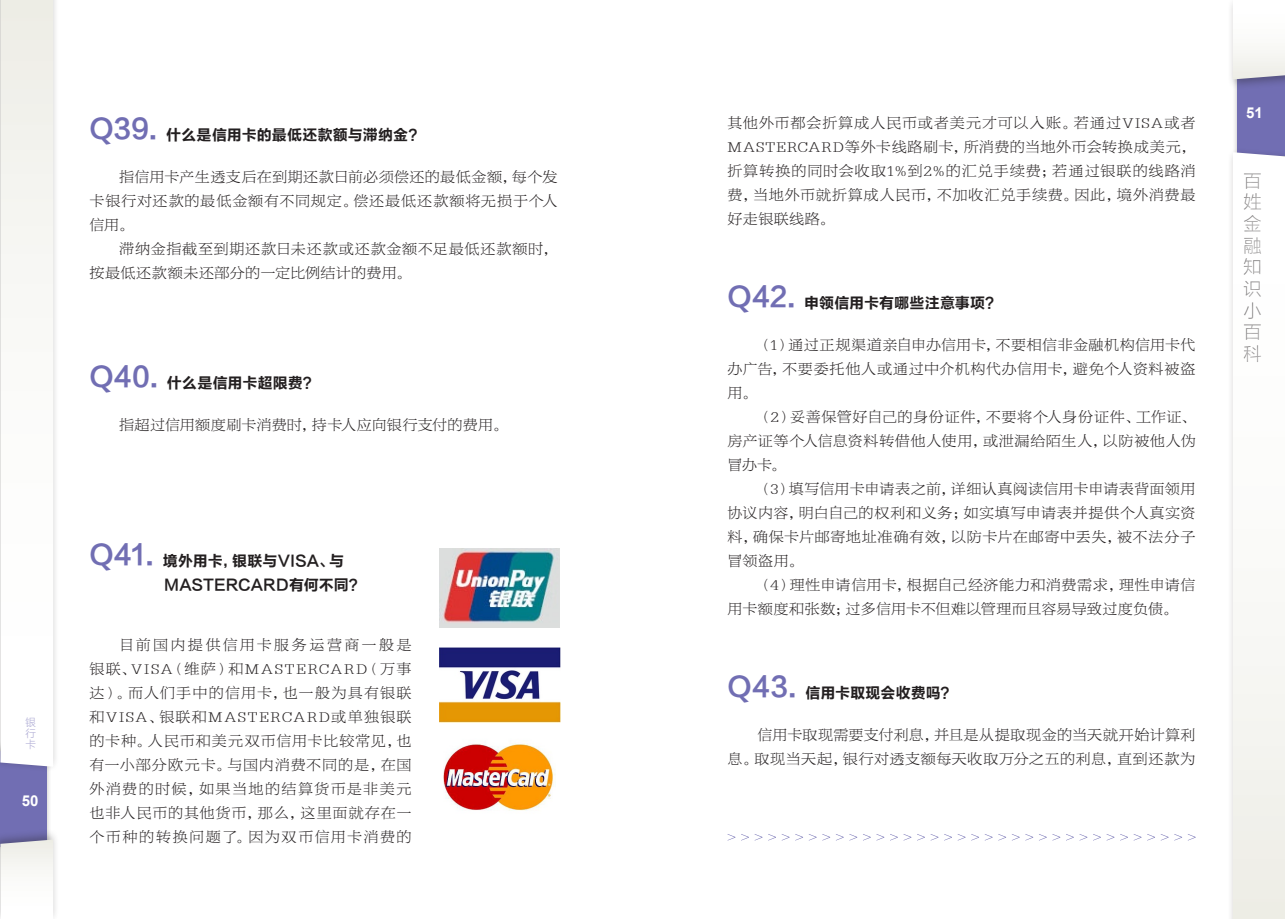
<style>
.page{position:relative;width:1285px;height:919px;background:#fff}
.page>*{position:absolute;margin:0;border:0;box-sizing:border-box;transform-origin:0 0}
.t1{font:15px/24px "FZBYSK GBK1 0";letter-spacing:.045em;color:#231f20;text-align:justify}
.t2{font:15px/24px "FZLTCHJW GB1 0";letter-spacing:.005em;color:#231f20}
.t3{font:15px/24px "FZBYSK GBK1 0";letter-spacing:.025em;color:#231f20}
.t4{font:15px "FZBYSK GBK1 0";letter-spacing:.015em;color:#231f20}
.t5{font:700 15px "Arial";color:#fff}
.t6{font:10.5px/10.9px "FZLTXHK GBK1 0";color:#aca9d3;text-align:justify}
.s1{font-family:"FZLTCHK GBK1 0";font-size:27px;color:#716eb3}
</style>
<div class="page">
<div style="left:0;top:739px;width:57px;height:118px;background:#231f20;opacity:.75"></div>
<div style="left:0;top:751px;width:47px;height:95px;background:#716eb3"></div>
<div style="left:0;top:827px;width:63px;height:91px;background:#231f20;opacity:.38"></div>
<svg style="left:0;top:839px;width:53px;height:79px"></svg>
<div style="left:0;top:0;width:63px;height:777px;background:#231f20;opacity:.38"></div>
<svg style="left:0;top:0;width:53px;height:766px"></svg>
<div style="left:1231px;top:55px;width:53px;height:117px;background:#231f20;opacity:.75"></div>
<div style="left:1237px;top:60px;width:47px;height:96px;background:#716eb3"></div>
<div style="left:1226px;top:0;width:58px;height:96px;background:#231f20;opacity:.38"></div>
<svg style="left:1232px;top:0;width:52px;height:79px"></svg>
<div style="left:1226px;top:146px;width:58px;height:772px;background:#231f20;opacity:.38"></div>
<svg style="left:1232px;top:152px;width:52px;height:766px"></svg>
<div style="left:1225px;top:168px;width:39px;height:334px;background:#231f20;opacity:.55"></div>
<img style="left:439px;top:549px;width:120px;height:78px">
<img style="left:440px;top:647px;width:120px;height:75px">
<img style="left:443px;top:743px;width:111px;height:68px">
<svg style="left:727px;top:834px;width:468px;height:6px"></svg>
<p class="t6" style="left:26px;top:717px;width:12px">银行卡</p>
<p class="t5" style="left:22px;top:790px;width:18px">50</p>
<p class="t2" style="left:89px;top:123px;width:336px"><span class="s1">Q39．</span>什么是信用卡的最低还款额与滞纳金？</p>
<p class="t1" style="left:89px;top:165px;width:469px;text-indent:30px">指信用卡产生透支后在到期还款日前必须偿还的最低金额，每个发卡银行对还款的最低金额有不同规定。偿还最低还款额将无损于个人信用。</p>
<p class="t1" style="left:89px;top:237px;width:469px;text-indent:30px">滞纳金指截至到期还款日未还款或还款金额不足最低还款额时，按最低还款额未还部分的一定比例结计的费用。</p>
<p class="t2" style="left:89px;top:371px;width:230px"><span class="s1">Q40．</span>什么是信用卡超限费？</p>
<p class="t4" style="left:119px;top:417px;width:390px">指超过信用额度刷卡消费时，持卡人应向银行支付的费用。</p>
<p class="t2" style="left:164px;top:548px;width:201px;text-indent:-75px"><span class="s1">Q41．</span>境外用卡，银联与VISA、与<br>MASTERCARD有何不同？</p>
<p class="t1" style="left:89px;top:632px;width:324px;text-indent:30px">目前国内提供信用卡服务运营商一般是银联、VISA（维萨）和MASTERCARD（万事达）。而人们手中的信用卡，也一般为具有银联和VISA、银联和MASTERCARD或单独银联的卡种。人民币和美元双币信用卡比较常见，也有一小部分欧元卡。与国内消费不同的是，在国外消费的时候，如果当地的结算货币是非美元也非人民币的其他货币，那么，这里面就存在一个币种的转换问题了。因为双币信用卡消费的</p>
<p class="t1" style="left:727px;top:111px;width:469px">其他外币都会折算成人民币或者美元才可以入账。若通过VISA或者MASTERCARD等外卡线路刷卡，所消费的当地外币会转换成美元，折算转换的同时会收取1%到2%的汇兑手续费；若通过银联的线路消费，当地外币就折算成人民币，不加收汇兑手续费。因此，境外消费最好走银联线路。</p>
<p class="t2" style="left:727px;top:291px;width:274px"><span class="s1">Q42．</span>申领信用卡有哪些注意事项？</p>
<p class="t1" style="left:727px;top:333px;width:469px;text-indent:30px">（1）通过正规渠道亲自申办信用卡，不要相信非金融机构信用卡代办广告，不要委托他人或通过中介机构代办信用卡，避免个人资料被盗用。</p>
<p class="t1" style="left:727px;top:405px;width:469px;text-indent:30px">（2）妥善保管好自己的身份证件，不要将个人身份证件、工作证、房产证等个人信息资料转借他人使用，或泄漏给陌生人，以防被他人伪冒办卡。</p>
<p class="t1" style="left:727px;top:477px;width:469px;text-indent:30px">（3）填写信用卡申请表之前，详细认真阅读信用卡申请表背面领用协议内容，明白自己的权利和义务；如实填写申请表并提供个人真实资料，确保卡片邮寄地址准确有效，以防卡片在邮寄中丢失，被不法分子冒领盗用。</p>
<p class="t3" style="left:727px;top:573px;width:469px;text-indent:30px">（4）理性申请信用卡，根据自己经济能力和消费需求，理性申请信用卡额度和张数；过多信用卡不但难以管理而且容易导致过度负债。</p>
<p class="t2" style="left:727px;top:681px;width:229px"><span class="s1">Q43．</span>信用卡取现会收费吗？</p>
<p class="t1" style="left:727px;top:723px;width:469px;text-align:right">信用卡取现需要支付利息，并且是从提取现金的当天就开始计算利<br>息。取现当天起，银行对透支额每天收取万分之五的利息，直到还款为</p>
<p class="t5" style="left:1245px;top:102px;width:18px">51</p>
</div>
